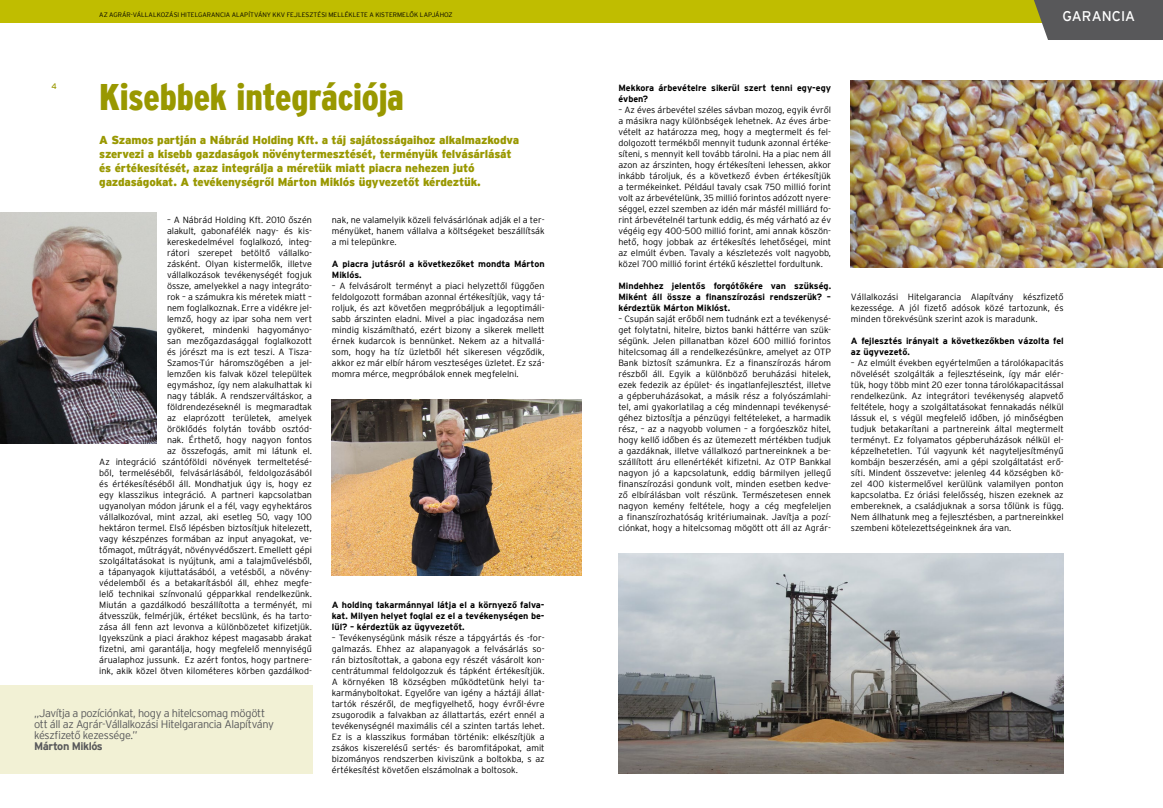
<style>
.page{position:relative;width:1163px;height:808px;background:#fff}
.page>*{position:absolute;margin:0;border:0;box-sizing:border-box;transform-origin:0 0}
.t1{font:37px "Interstate Black Condensed HU";letter-spacing:-.005em;color:#999800}
.t2{font:14px "Interstate Regular HU";color:#fff}
.t3{font:11.5px/14px "Interstate Black HU";letter-spacing:-.015em;color:#999800}
.t4{font:11px/11px "Interstate Light HU";letter-spacing:-.035em;color:#58585a}
.t5{font:11px "Interstate Bold HU";letter-spacing:-.04em;color:#58585a}
.t6{font:9px/11px "Interstate Light HU";color:#000;text-align:justify}
.t7{font:9px/11px "Interstate Bold HU";color:#000}
.t8{font:8px "Interstate Regular HU";color:#999800}
.t9{font:6.5px "Interstate Light HU";color:#000}
</style>
<div class="page">
<img style="left:0;top:212px;width:156px;height:231px">
<img style="left:332px;top:399px;width:249px;height:176px">
<img style="left:618px;top:553px;width:445px;height:220px">
<div style="left:0;top:685px;width:312px;height:88px;background:#f2f1d5"></div>
<div style="left:0;top:0;width:1162px;height:23px;background:#c0bd00"></div>
<div style="left:1034px;top:0;width:128px;height:40px;background:#58585a"></div>
<img style="left:850px;top:80px;width:312px;height:187px">
<p class="t9" style="left:99px;top:11px;width:355px">AZ AGRÁR-VÁLLALKOZÁSI HITELGARANCIA ALAPÍTVÁNY KKV FEJLESZTÉSI MELLÉKLETE A KISTERMELŐK LAPJÁHOZ</p>
<h2 class="t2" style="left:1062px;top:8px;width:74px">GARANCIA</h2>
<p class="t8" style="left:51px;top:82px;width:7px">4</p>
<h1 class="t1" style="left:99px;top:76px;width:306px">Kisebbek integrációja</h1>
<p class="t3" style="left:99px;top:133px;width:421px">A Szamos partján a Nábrád Holding Kft. a táj sajátosságaihoz alkalmazkodva szervezi a kisebb gazdaságok növénytermesztését, terményük felvásárlását és értékesítését, azaz integrálja a méretük miatt piacra nehezen jutó gazdaságokat. A tevékenységről Márton Miklós ügyvezetőt kérdeztük.</p>
<p class="t6" style="left:99px;top:214px;width:214px;text-align:right">– A Nábrád Holding Kft. 2010 őszén<br>alakult, gabonafélék nagy- és kis&shy;kereskedelmével foglalkozó, integ-<br>rátori szerepet betöltő vállalko-<br>zásként. Olyan kistermelők, illetve<br>vállalkozások tevékenységét fogjuk<br>össze, amelyekkel a nagy integráto-<br>rok – a számukra kis méretek miatt –<br>nem foglalkoznak. Erre a vidékre jel-<br>lemző, hogy az ipar soha nem vert<br>gyökeret, mindenki hagyományo-<br>san mezőgazdasággal foglalkozott<br>és jórészt ma is ezt teszi. A Tisza-<br>Szamos-Túr háromszögében a jel-<br>lemzően kis falvak közel települtek<br>egymáshoz, így nem alakulhattak ki<br>nagy táblák. A rendszerváltáskor, a földrendezéseknél is megmaradtak<br>az elaprózott területek, amelyek<br>öröklődés folytán tovább osztód-<br>nak. Érthető, hogy nagyon fontos<br>az összefogás, amit mi látunk el.<br>Az integráció szántóföldi növények termeltetésé&shy;ből, termeléséből, felvásárlásából, feldolgozásából és értékesítéséből áll. Mondhatjuk úgy is, hogy ez egy klasszikus integráció. A partneri kapcsolatban ugyanolyan módon járunk el a fél, vagy egyhektáros vállalkozóval, mint azzal, aki esetleg 50, vagy 100 hektáron termel. Első lépésben biztosítjuk hitelezett, vagy készpénzes formában az input anyagokat, ve&shy;tőmagot, műtrágyát, növényvédőszert. Emellett gépi szolgáltatásokat is nyújtunk, ami a talajművelésből, a tápanyagok kijuttatásából, a vetésből, a növény&shy;védelemből és a betakarításból áll, ehhez megfe&shy;lelő technikai színvonalú gépparkkal rendelkezünk.<br>Miután a gazdálkodó beszállította a terményét, mi átvesszük, felmérjük, értéket becslünk, és ha tarto&shy;zása áll fenn azt levonva a különbözetet kifizetjük.<br>Igyekszünk a piaci árakhoz képest magasabb árakat fizetni, ami garantálja, hogy megfelelő mennyiségű árualaphoz jussunk. Ez azért fontos, hogy partnere&shy;ink, akik közel ötven kilométeres körben gazdálkod-</p>
<p class="t6" style="left:332px;top:214px;width:214px">nak, ne valamelyik közeli felvásárlónak adják el a ter&shy;ményüket, hanem vállalva a költségeket beszállítsák a mi telepünkre.</p>
<p class="t7" style="left:332px;top:258px;width:214px">A piacra jutásról a következőket mondta Márton<br>Miklós.</p>
<p class="t6" style="left:332px;top:280px;width:214px">– A felvásárolt terményt a piaci helyzettől függően feldolgozott formában azonnal értékesítjük, vagy tá&shy;roljuk, és azt követően megpróbáljuk a legoptimáli&shy;sabb árszinten eladni. Mivel a piac ingadozása nem mindig kiszámítható, ezért bizony a sikerek mellett érnek kudarcok is bennünket. Nekem az a hitvallá&shy;som, hogy ha tíz üzletből hét sikeresen végződik, akkor ez már elbír három veszteséges üzletet. Ez szá&shy;momra mérce, megpróbálok ennek megfelelni.</p>
<p class="t7" style="left:332px;top:599px;width:214px;text-align:justify">A holding takarmánnyal látja el a környező falva&shy;kat. Milyen helyet foglal ez el a tevékenységen be&shy;lül? – kérdeztük az ügyvezetőt.</p>
<p class="t6" style="left:332px;top:632px;width:214px">– Tevékenységünk másik része a tápgyártás és -for&shy;galmazás. Ehhez az alapanyagok a felvásárlás so&shy;rán biztosítottak, a gabona egy részét vásárolt kon&shy;centrátummal feldolgozzuk és tápként értékesítjük.<br>A környéken 18 községben működtetünk helyi ta&shy;karmányboltokat. Egyelőre van igény a háztáji állat&shy;tartók részéről, de megfigyelhető, hogy évről-évre zsugorodik a falvakban az állattartás, ezért ennél a tevékenységnél maximális cél a szinten tartás lehet.<br>Ez is a klasszikus formában történik: elkészítjük a zsákos kiszerelésű sertés- és baromfitápokat, amit bizományos rendszerben kiviszünk a boltokba, s az értékesítést követően elszámolnak a boltosok.</p>
<p class="t4" style="left:34px;top:707px;width:241px">„Javítja a pozíciónkat, hogy a hitelcsomag mögött ott áll az Agrár-Vállalkozási Hitelgarancia Alapítvány készfizető kezessége.”</p>
<p class="t5" style="left:34px;top:740px;width:70px">Márton Miklós</p>
<p class="t7" style="left:618px;top:82px;width:214px">Mekkora árbevételre sikerül szert tenni egy-egy évben?</p>
<p class="t6" style="left:618px;top:104px;width:214px">– Az éves árbevétel széles sávban mozog, egyik évről a másikra nagy különbségek lehetnek. Az éves árbe&shy;vételt az határozza meg, hogy a megtermelt és fel&shy;dolgozott termékből mennyit tudunk azonnal értéke&shy;síteni, s mennyit kell tovább tárolni. Ha a piac nem áll azon az árszinten, hogy értékesíteni lehessen, akkor inkább tároljuk, és a következő évben értékesítjük a termékeinket. Például tavaly csak 750 millió forint volt az árbevételünk, 35 millió forintos adózott nyere&shy;séggel, ezzel szemben az idén már másfél milliárd fo&shy;rint árbevételnél tartunk eddig, és még várható az év végéig egy 400-500 millió forint, ami annak köszön&shy;hető, hogy jobbak az értékesítés lehetőségei, mint az elmúlt évben. Tavaly a készletezés volt nagyobb, közel 700 millió forint értékű készlettel fordultunk.</p>
<p class="t7" style="left:618px;top:280px;width:214px;text-align:justify">Mindehhez jelentős forgótőkére van szükség.<br>Miként áll össze a finanszírozási rendszerük? – kérdeztük Márton Miklóst.</p>
<p class="t6" style="left:618px;top:313px;width:214px">– Csupán saját erőből nem tudnánk ezt a tevékenysé&shy;get folytatni, hitelre, biztos banki háttérre van szük&shy;ségünk. Jelen pillanatban közel 600 millió forintos hitelcsomag áll a rendelkezésünkre, amelyet az OTP Bank biztosít számunkra. Ez a finanszírozás három részből áll. Egyik a különböző beruházási hitelek, ezek fedezik az épület- és ingatlanfejlesztést, illetve a gépberuházásokat, a másik rész a folyószámlahi&shy;tel, ami gyakorlatilag a cég mindennapi tevékenysé&shy;géhez biztosítja a pénzügyi feltételeket, a harmadik rész, – az a nagyobb volumen – a forgóeszköz hitel, hogy kellő időben és az ütemezett mértékben tudjuk a gazdáknak, illetve vállalkozó partnereinknek a be&shy;szállított áru ellenértékét kifizetni. Az OTP Bankkal nagyon jó a kapcsolatunk, eddig bármilyen jellegű finanszírozási gondunk volt, minden esetben kedve&shy;ző elbírálásban volt részünk. Természetesen ennek nagyon kemény feltétele, hogy a cég megfeleljen a finanszírozhatóság kritériumainak. Javítja a pozí&shy;ciónkat, hogy a hitelcsomag mögött ott áll az Agrár-</p>
<p class="t6" style="left:850px;top:291px;width:214px">Vállalkozási Hitelgarancia Alapítvány készfizető kezessége. A jól fizető adósok közé tartozunk, és minden törekvésünk szerint azok is maradunk.</p>
<p class="t7" style="left:850px;top:335px;width:214px">A fejlesztés irányait a következőkben vázolta fel az ügyvezető.</p>
<p class="t6" style="left:850px;top:357px;width:214px">– Az elmúlt években egyértelműen a tárolókapacitás növelését szolgálták a fejlesztéseink, így már elér&shy;tük, hogy több mint 20 ezer tonna tárolókapacitással rendelkezünk. Az integrátori tevékenység alapvető feltétele, hogy a szolgáltatásokat fennakadás nélkül lássuk el, s végül megfelelő időben, jó minőségben tudjuk betakarítani a partnereink által megtermelt terményt. Ez folyamatos gépberuházások nélkül el&shy;képzelhetetlen. Túl vagyunk két nagyteljesítményű kombájn beszerzésén, ami a gépi szolgáltatást erő&shy;síti. Mindent összevetve: jelenleg 44 községben kö&shy;zel 400 kistermelővel kerülünk valamilyen ponton kapcsolatba. Ez óriási felelősség, hiszen ezeknek az embereknek, a családjuknak a sorsa tőlünk is függ.<br>Nem állhatunk meg a fejlesztésben, a partnereinkkel szembeni kötelezettségeinknek ára van.</p>
</div>
